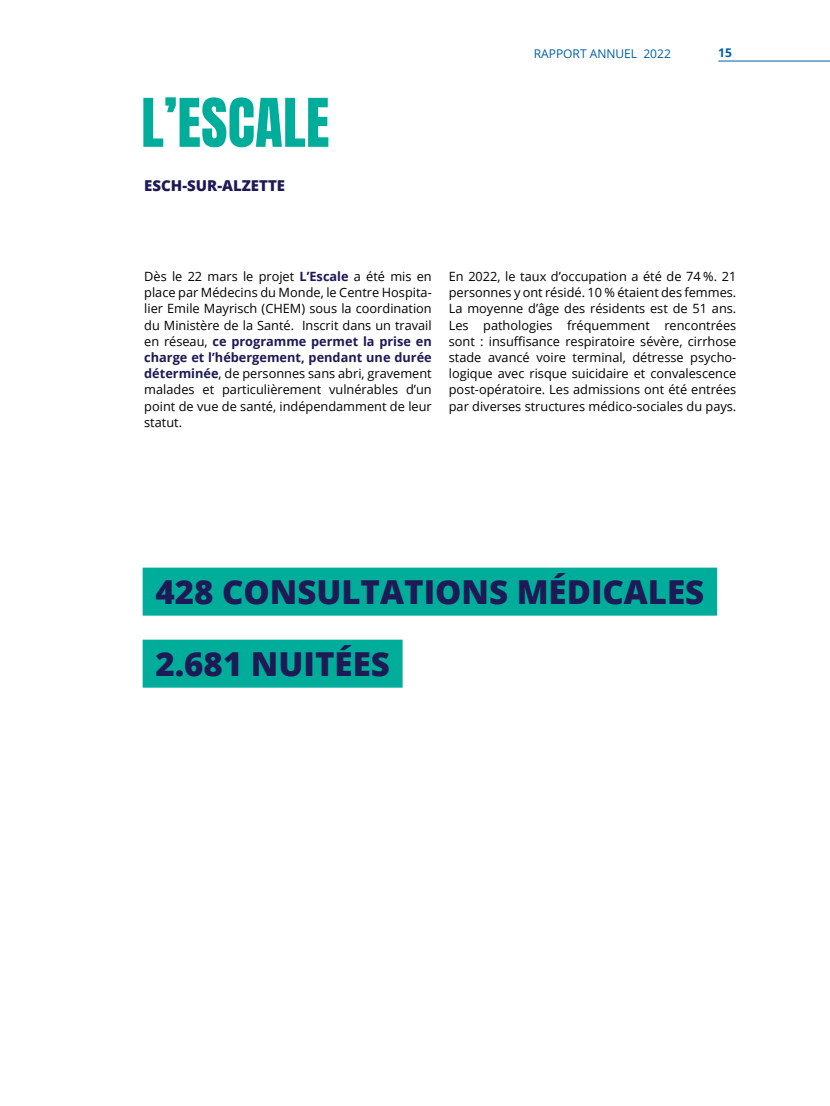
<style>
.page{position:relative;width:830px;height:1106px;background:#fff}
.page>*{position:absolute;margin:0;border:0;box-sizing:border-box;transform-origin:0 0}
.Titre_MDM{font:57px "Anton";letter-spacing:.005em;color:#00ad9b}
.Titre_Fond_MDM{font:800 33px "Open Sans";color:#1d1a55}
.Sous-Titre_MDM{font:800 15px "Open Sans";color:#1d1a55}
.Body_MDM{font:12.75px/16.2px "Open Sans";color:#000;text-align:justify}
.t1{font:12px "Open Sans";color:#005da9}
.t2{font:700 12px "Open Sans";color:#005da9}
.s1{font-weight:700;color:#1d1a55}
</style>
<div class="page">
<hr style="left:718px;top:61px;width:111px;height:1px;background:#005da9">
<div style="left:142px;top:567px;width:574px;height:48px;background:#00ad9b"></div>
<div style="left:142px;top:639px;width:260px;height:48px;background:#00ad9b"></div>
<p class="Titre_MDM" style="left:141px;top:94px;width:190px">L’ESCALE</p>
<p class="Sous-Titre_MDM" style="left:144px;top:174px;width:142px">ESCH-SUR-ALZETTE</p>
<p class="t1" style="left:533px;top:45px;width:139px">RAPPORT ANNUEL 2022</p>
<p class="t2" style="left:718px;top:44px;width:15px">15</p>
<p class="Body_MDM" style="left:144px;top:268px;width:289px">Dès le 22 mars le projet <span class="s1">L’Escale</span> a été mis en place par Médecins du Monde, le Centre Hospita&shy;lier Emile Mayrisch (CHEM) sous la coordination du Ministère de la Santé. Inscrit dans un travail en réseau, <span class="s1">ce programme permet la prise en charge et l’hébergement, pendant une durée déterminée</span>, de personnes sans abri, gravement malades et particulièrement vulnérables d’un point de vue de santé, indépendamment de leur statut.</p>
<p class="Body_MDM" style="left:448px;top:268px;width:289px">En 2022, le taux d’occupation a été de 74 %. 21 personnes y ont résidé. 10 % étaient des femmes.<br>La moyenne d’âge des résidents est de 51 ans.<br>Les pathologies fréquemment rencontrées sont : insuffisance respiratoire sévère, cirrhose stade avancé voire terminal, détresse psycho&shy;logique avec risque suicidaire et convalescence post-opératoire. Les admissions ont été entrées par diverses structures médico-sociales du pays.</p>
<p class="Titre_Fond_MDM" style="left:155px;top:566px;width:550px">428 CONSULTATIONS MÉDICALES</p>
<p class="Titre_Fond_MDM" style="left:155px;top:638px;width:236px">2.681 NUITÉES</p>
</div>
